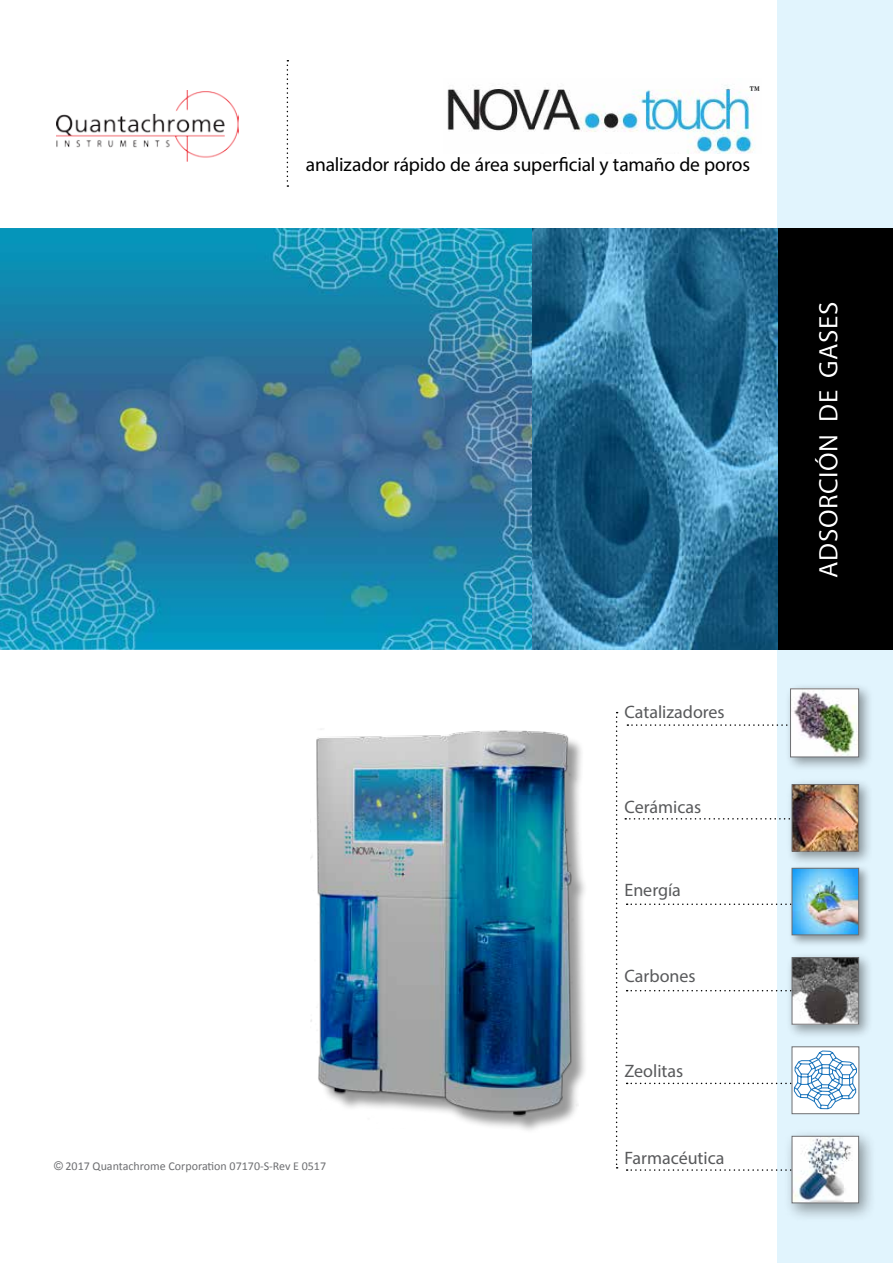
<style>
.page{position:relative;width:893px;height:1263px;background:#fff}
.page>*{position:absolute;margin:0;border:0;box-sizing:border-box;transform-origin:0 0}
.t1{font:27px "Myriad Pro";letter-spacing:.02em;color:#fff}
.t2{font:19.5px "Myriad Pro";letter-spacing:-.01em;color:#000}
.t3{font:18px "Myriad Pro";color:#58595b}
.t4{font:12px "Calibri";color:#6d6e71}
.s1{font-family:"Arial"}
</style>
<div class="page">
<div style="left:778px;top:0;width:115px;height:1263px;background:#e1f4fd"></div>
<svg style="left:627px;top:724px;width:156px;height:2px"></svg>
<svg style="left:625px;top:818px;width:161px;height:1px"></svg>
<svg style="left:627px;top:903px;width:160px;height:2px"></svg>
<svg style="left:627px;top:990px;width:159px;height:1px"></svg>
<svg style="left:627px;top:1169px;width:155px;height:2px"></svg>
<div style="left:778px;top:229px;width:115px;height:421px;background:#000"></div>
<div style="left:810px;top:228px;width:79px;height:435px;background:#fff;opacity:.75"></div>
<img style="left:0;top:228px;width:593px;height:422px">
<div style="left:315px;top:733px;width:277px;height:401px;background:#000;opacity:.4"></div>
<img style="left:310px;top:729px;width:268px;height:400px">
<svg style="left:616px;top:712px;width:2px;height:456px"></svg>
<svg style="left:287px;top:60px;width:1px;height:127px"></svg>
<img style="left:56px;top:90px;width:182px;height:71px">
<img style="left:533px;top:229px;width:245px;height:421px">
<div style="left:788px;top:864px;width:84px;height:84px;background:#000;opacity:.4"></div>
<img style="left:794px;top:870px;width:63px;height:63px">
<div style="left:792px;top:868px;width:67px;height:67px;border:1px solid #6d6e71"></div>
<div style="left:786px;top:778px;width:87px;height:88px;background:#000;opacity:.4"></div>
<img style="left:794px;top:786px;width:63px;height:63px">
<div style="left:792px;top:784px;width:67px;height:67px;border:1px solid #6d6e71"></div>
<div style="left:786px;top:952px;width:87px;height:87px;background:#000;opacity:.4"></div>
<img style="left:794px;top:959px;width:63px;height:63px">
<div style="left:792px;top:957px;width:67px;height:67px;border:1px solid #6d6e71"></div>
<div style="left:785px;top:683px;width:89px;height:89px;background:#000;opacity:.4"></div>
<img style="left:792px;top:690px;width:65px;height:65px">
<div style="left:790px;top:688px;width:69px;height:69px;border:1px solid #6d6e71"></div>
<div style="left:783px;top:1128px;width:94px;height:94px;background:#000;opacity:.4"></div>
<img style="left:794px;top:1138px;width:63px;height:63px">
<div style="left:792px;top:1136px;width:67px;height:67px;border:1px solid #6d6e71"></div>
<div style="left:792px;top:1047px;width:67px;height:67px;background:#fff"></div>
<svg style="left:627px;top:1051px;width:230px;height:58px"></svg>
<div style="left:792px;top:1047px;width:67px;height:67px;border:1px solid #6d6e71"></div>
<img style="left:447px;top:85px;width:307px;height:68px">
<svg style="left:750px;top:86px;width:4px;height:4px"></svg>
<p class="t2" style="left:306px;top:152px;width:446px">analizador rápido de área superficial y tamaño de poros</p>
<p class="t3" style="left:624px;top:700px;width:102px">Catalizadores</p>
<p class="t3" style="left:624px;top:795px;width:78px">Cerámicas</p>
<p class="t3" style="left:624px;top:879px;width:58px">Energía</p>
<p class="t3" style="left:624px;top:965px;width:73px">Carbones</p>
<p class="t4" style="left:54px;top:1158px;width:274px"><span class="s1">©</span> 2017 Quantachrome Corporation 07170-S-Rev E 0517</p>
<p class="t3" style="left:624px;top:1060px;width:60px">Zeolitas</p>
<p class="t3" style="left:624px;top:1147px;width:102px">Farmacéutica</p>
<h1 class="t1" style="left:812px;top:578px;width:277px;rotate:-90deg">ADSORCIÓN DE GASES</h1>
</div>
